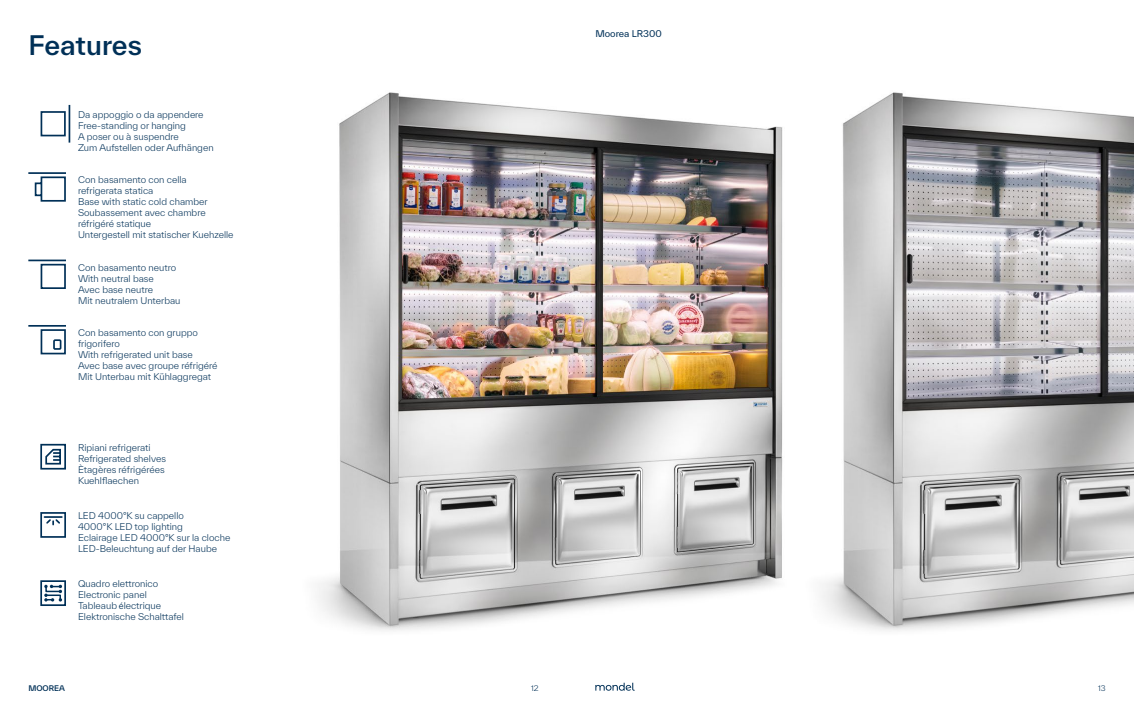
<style>
.page{position:relative;width:1134px;height:709px;background:#fff}
.page>*{position:absolute;margin:0;border:0;box-sizing:border-box;transform-origin:0 0}
.t1{font:500 26px "TWK Everett";color:#003057}
.t2{font:300 9px/11px "TWK Everett";color:#003057}
.t3{font:9px "TWK Everett";color:#003057}
.t4{font:500 7.5px "TWK Everett";color:#003057}
.t5{font:300 7.5px "TWK Everett";color:#003057}
.s1{font-family:"F37 Neuro"}
</style>
<div class="page">
<img style="left:821px;top:92px;width:313px;height:539px">
<img style="left:318px;top:92px;width:465px;height:599px">
<svg style="left:595px;top:682px;width:40px;height:8px"></svg>
<svg style="left:28px;top:259px;width:38px;height:30px"></svg>
<svg style="left:28px;top:172px;width:38px;height:30px"></svg>
<svg style="left:28px;top:325px;width:38px;height:30px"></svg>
<svg style="left:40px;top:104px;width:31px;height:39px"></svg>
<div style="left:40px;top:512px;width:26px;height:26px;border:2px solid #003057"></div>
<svg style="left:44px;top:516px;width:18px;height:10px"></svg>
<div style="left:40px;top:580px;width:26px;height:26px;border:2px solid #003057"></div>
<svg style="left:44px;top:584px;width:18px;height:17px"></svg>
<svg style="left:40px;top:443px;width:26px;height:27px"></svg>
<h1 class="t1" style="left:28px;top:26px;width:115px">Features</h1>
<p class="t2" style="left:78px;top:109px;width:137px">Da appoggio o da appendere<br>Free-standing or hanging<br>A poser ou à suspendre<br>Zum Aufstellen oder Aufhängen</p>
<p class="t2" style="left:78px;top:174px;width:157px">Con basamento con cella<br>refrigerata statica<br>Base with static cold chamber<br>Soubassement avec chambre réfrigéré statique<br>Untergestell mit statischer Kuehzelle</p>
<p class="t2" style="left:78px;top:262px;width:104px">Con basamento neutro<br>With neutral base<br>Avec base neutre<br>Mit neutralem Unterbau</p>
<p class="t2" style="left:78px;top:327px;width:141px">Con basamento con gruppo frigorifero<br>With refrigerated unit base<br>Avec base avec groupe réfrigéré<br>Mit Unterbau mit Kühlaggregat</p>
<p class="t2" style="left:78px;top:442px;width:89px">Ripiani refrigerati<br>Refrigerated shelves<br>Ètagères réfrigérées<br>Kuehlflaechen</p>
<p class="t2" style="left:78px;top:510px;width:154px">LED 4000°K su cappello<br>4000°K LED top lighting<br>Eclairage LED 4000°K sur la cloche<br>LED-Beleuchtung auf der Haube</p>
<p class="t2" style="left:78px;top:578px;width:108px">Quadro elettronico<br>Electronic panel<br>Tableaub <span class="s1">é</span>lectrique<br>Elektronische Schalttafel</p>
<p class="t4" style="left:28px;top:682px;width:38px">MOOREA</p>
<p class="t5" style="left:531px;top:683px;width:9px">12</p>
<p class="t3" style="left:595px;top:28px;width:68px">Moorea LR300</p>
<p class="t5" style="left:1098px;top:683px;width:9px">13</p>
</div>
